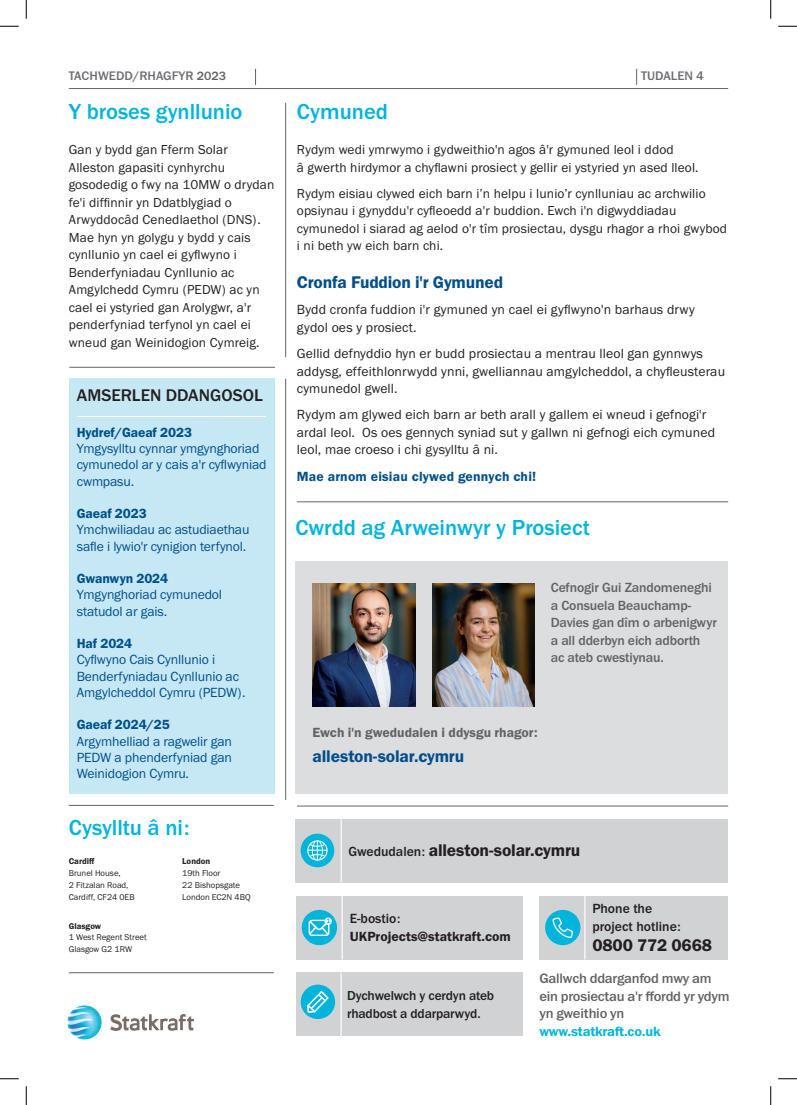
<style>
.page{position:relative;width:797px;height:1105px;background:#fff}
.page>*{position:absolute;margin:0;border:0;box-sizing:border-box;transform-origin:0 0}
.t1{font:500 22.5px "Franklin Gothic URW";color:#00b4db}
.t2{font:17.5px "Franklin Gothic URW Dem";letter-spacing:-.01em;color:#004f8a}
.t3{font:17.5px "Franklin Gothic URW Dem";letter-spacing:-.01em;color:#231f20}
.t4{font:500 17.5px "Franklin Gothic URW";color:#231f20}
.t5{font:13.75px/17.5px "Franklin Gothic URW Boo";letter-spacing:.01em;color:#231f20}
.t6{font:13.75px/16.2px "Franklin Gothic URW Boo";letter-spacing:-.01em;color:#004f8a}
.t7{font:500 13.75px/17.5px "Franklin Gothic URW";letter-spacing:-.01em;color:#636366}
.t8{font:500 13.75px/17.5px "Franklin Gothic ITC";letter-spacing:-.015em;color:#636366}
.t9{font:13.75px "Franklin Gothic URW Dem";letter-spacing:-.01em;color:#004f8a}
.t10{font:13.75px/17.5px "Franklin Gothic URW Dem";color:#231f20}
.t11{font:13.75px "Franklin Gothic URW Dem";letter-spacing:.015em;color:#004f8a}
.t12{font:13.75px "Franklin Gothic URW Dem";color:#636366}
.t13{font:500 13.75px/17.5px "Franklin Gothic URW";color:#231f20}
.t14{font:13.5px/17.5px "Franklin Gothic URW Boo";letter-spacing:.01em;color:#231f20}
.t15{font:500 13.5px/17.5px "Franklin Gothic URW";letter-spacing:-.01em;color:#231f20}
.t16{font:600 13.5px "Franklin Gothic ITC";letter-spacing:-.015em;color:#00b4db}
.t17{font:500 12.5px "Franklin Gothic ITC";color:#6c6d70}
.t18{font:8.75px "Franklin Gothic URW Boo";color:#231f20}
.t19{font:8.75px "Franklin Gothic URW Dem";color:#231f20}
.t20{font:500 6.88px "Franklin Gothic URW";color:#00b4db}
.s1{font-family:"Franklin Gothic URW";color:#636366}
.s2{font-family:"Franklin Gothic URW";font-weight:500;font-size:13.75px}
.s3{font-family:"Franklin Gothic URW";font-weight:500}
</style>
<div class="page">
<hr style="left:69px;top:367px;width:206px;height:1px;background:#636366">
<hr style="left:297px;top:806px;width:431px;height:1px;background:#636366">
<hr style="left:297px;top:501px;width:431px;height:1px;background:#636366">
<hr style="left:285px;top:103px;width:1px;height:254px;background:#636366">
<hr style="left:69px;top:805px;width:205px;height:1px;background:#636366">
<div style="left:69px;top:379px;width:205px;height:415px;background:#c6e8f4"></div>
<hr style="left:77px;top:416px;width:189px;height:1px;background:#fff">
<hr style="left:285px;top:379px;width:1px;height:421px;background:#636366">
<hr style="left:69px;top:88px;width:659px;height:1px;background:#636366">
<svg style="left:636px;top:69px;width:1px;height:16px"></svg>
<svg style="left:255px;top:69px;width:1px;height:16px"></svg>
<div style="left:296px;top:819px;width:432px;height:63px;background:#d1d2d4"></div>
<hr style="left:340px;top:819px;width:2px;height:63px;background:#fff">
<div style="left:300px;top:834px;width:34px;height:33px;background:#00b4db;border-radius:50%"></div>
<svg style="left:307px;top:840px;width:20px;height:21px"></svg>
<svg style="left:110px;top:1014px;width:84px;height:17px"></svg>
<img style="left:67px;top:1005px;width:35px;height:34px;border-radius:17px">
<hr style="left:69px;top:972px;width:205px;height:1px;background:#636366">
<div style="left:296px;top:972px;width:226px;height:64px;background:#d1d2d4"></div>
<div style="left:301px;top:985px;width:34px;height:34px;background:#00b4db;border-radius:50%"></div>
<hr style="left:340px;top:972px;width:2px;height:64px;background:#fff">
<svg style="left:307px;top:991px;width:21px;height:22px"></svg>
<div style="left:539px;top:896px;width:189px;height:63px;background:#d1d2d4"></div>
<hr style="left:584px;top:896px;width:1px;height:63px;background:#fff">
<div style="left:545px;top:910px;width:35px;height:35px;background:#00b4db;border-radius:50%"></div>
<svg style="left:552px;top:917px;width:21px;height:21px"></svg>
<div style="left:295px;top:896px;width:227px;height:63px;background:#d1d2d4"></div>
<hr style="left:341px;top:896px;width:2px;height:63px;background:#fff">
<div style="left:302px;top:910px;width:35px;height:35px;background:#00b4db;border-radius:50%"></div>
<svg style="left:309px;top:920px;width:20px;height:16px"></svg>
<div style="left:324px;top:917px;width:8px;height:8px;background:#fff;border-radius:50%"></div>
<div style="left:295px;top:562px;width:433px;height:232px;background:#dcdddf"></div>
<img style="left:312px;top:583px;width:103px;height:124px">
<img style="left:432px;top:583px;width:103px;height:124px">
<svg style="left:0;top:25px;width:19px;height:2px"></svg>
<svg style="left:778px;top:25px;width:19px;height:2px"></svg>
<svg style="left:0;top:1078px;width:19px;height:1px"></svg>
<svg style="left:778px;top:1078px;width:19px;height:1px"></svg>
<svg style="left:25px;top:0;width:2px;height:19px"></svg>
<svg style="left:25px;top:1086px;width:2px;height:19px"></svg>
<svg style="left:770px;top:0;width:1px;height:19px"></svg>
<svg style="left:770px;top:1086px;width:1px;height:19px"></svg>
<p class="t17" style="left:69px;top:68px;width:159px">TACHWEDD/RHAGFYR <span class="s1">2023</span></p>
<p class="t17" style="left:641px;top:68px;width:64px">TUDALEN 4</p>
<p class="t1" style="left:69px;top:98px;width:175px">Y broses gynllunio</p>
<p class="t14" style="left:69px;top:141px;width:207px">Gan y bydd gan Fferm Solar<br>Alleston gapasiti cynhyrchu gosodedig o fwy na 10MW o drydan fe'i diffinnir yn Ddatblygiad o<br>Arwyddocâd Cenedlaethol (DNS).<br>Mae hyn yn golygu y bydd y cais cynllunio yn cael ei gyflwyno i<br>Benderfyniadau Cynllunio ac<br>Amgylchedd Cymru (PEDW) ac yn cael ei ystyried gan Arolygwr, a'r penderfyniad terfynol yn cael ei wneud gan Weinidogion Cymreig.</p>
<p class="t4" style="left:77px;top:385px;width:187px">AMSERLEN DDANGOSOL</p>
<p class="t9" style="left:77px;top:424px;width:117px">Hydref/Gaeaf 2023</p>
<p class="t6" style="left:77px;top:440px;width:191px">Ymgysylltu cynnar ymgynghoriad cymunedol ar y cais a'r cyflwyniad cwmpasu.</p>
<p class="t9" style="left:77px;top:505px;width:71px">Gaeaf 2023</p>
<p class="t6" style="left:77px;top:521px;width:174px">Ymchwiliadau ac astudiaethau safle i lywio'r cynigion terfynol.</p>
<p class="t9" style="left:77px;top:570px;width:93px">Gwanwyn 2024</p>
<p class="t6" style="left:77px;top:586px;width:147px">Ymgynghoriad cymunedol statudol ar gais.</p>
<p class="t9" style="left:77px;top:635px;width:57px">Haf 2024</p>
<p class="t6" style="left:77px;top:651px;width:170px">Cyflwyno Cais Cynllunio i<br>Benderfyniadau Cynllunio ac<br>Amgylcheddol Cymru (PEDW).</p>
<p class="t9" style="left:77px;top:716px;width:95px">Gaeaf 2024/25</p>
<p class="t6" style="left:77px;top:733px;width:157px;text-align:justify">Argymhelliad a ragwelir gan PEDW a phenderfyniad gan Weinidogion Cymru.</p>
<p class="t1" style="left:69px;top:814px;width:122px">Cysylltu â ni:</p>
<p class="t19" style="left:69px;top:855px;width:27px">Cardiff</p>
<p class="t18" style="left:69px;top:867px;width:53px">Brunel House,</p>
<p class="t18" style="left:69px;top:879px;width:61px">2 Fitzalan Road,</p>
<p class="t18" style="left:69px;top:891px;width:67px">Cardiff, CF24 0EB</p>
<p class="t19" style="left:69px;top:920px;width:34px">Glasgow</p>
<p class="t18" style="left:69px;top:932px;width:79px">1 West Regent Street</p>
<p class="t18" style="left:69px;top:944px;width:65px">Glasgow G2 1RW</p>
<p class="t19" style="left:182px;top:855px;width:30px">London</p>
<p class="t18" style="left:182px;top:867px;width:40px">19th Floor</p>
<p class="t18" style="left:182px;top:879px;width:59px">22 Bishopsgate</p>
<p class="t18" style="left:182px;top:891px;width:70px">London EC2N 4BQ</p>
<p class="t1" style="left:297px;top:98px;width:93px">Cymuned</p>
<p class="t14" style="left:297px;top:141px;width:403px">Rydym wedi ymrwymo i gydweithio'n agos â'r gymuned leol i ddod<br>â gwerth hirdymor a chyflawni prosiect y gellir ei ystyried yn ased lleol.</p>
<p class="t14" style="left:297px;top:184px;width:432px">Rydym eisiau clywed eich barn i’n helpu i lunio’r cynlluniau ac archwilio opsiynau i gynyddu'r cyfleoedd a'r buddion. Ewch i'n digwyddiadau cymunedol i siarad ag aelod o'r tîm prosiectau, dysgu rhagor a rhoi gwybod i ni beth yw eich barn chi.</p>
<p class="t2" style="left:297px;top:271px;width:208px">Cronfa Fuddion i'r Gymuned</p>
<p class="t5" style="left:297px;top:301px;width:399px">Bydd cronfa fuddion i'r gymuned yn cael ei gyflwyno'n barhaus drwy gydol oes y prosiect.</p>
<p class="t5" style="left:297px;top:344px;width:430px">Gellid defnyddio hyn er budd prosiectau a mentrau lleol gan gynnwys addysg, effeithlonrwydd ynni, gwelliannau amgylcheddol, a chyfleusterau cymunedol gwell.</p>
<p class="t5" style="left:297px;top:406px;width:420px">Rydym am glywed eich barn ar beth arall y gallem ei wneud i gefnogi'r ardal leol. Os oes gennych syniad sut y gallwn ni gefnogi eich cymuned leol, mae croeso i chi gysylltu â ni.</p>
<p class="t11" style="left:297px;top:467px;width:241px">Mae arnom eisiau clywed gennych chi!</p>
<p class="t1" style="left:295px;top:513px;width:296px">Cwrdd ag Arweinwyr y Prosiect</p>
<p class="t7" style="left:550px;top:579px;width:168px">Cefnogir Gui Zandomeneghi a Consuela Beauchamp-<br>Davies gan dîm o arbenigwyr a all dderbyn eich adborth ac ateb cwestiynau.</p>
<p class="t12" style="left:312px;top:724px;width:227px">Ewch i'n gwedudalen i ddysgu rhagor:</p>
<p class="t2" style="left:312px;top:746px;width:153px">alleston-solar.cymru</p>
<p class="t3" style="left:348px;top:840px;width:233px"><span class="s2">Gwedudalen:</span> alleston-solar.cymru</p>
<p class="t20" style="left:326px;top:916px;width:6px">1</p>
<p class="t10" style="left:350px;top:910px;width:162px"><span class="s3">E-bostio:<br></span>UKProjects@statkraft.com</p>
<p class="t15" style="left:347px;top:986px;width:149px">Dychwelwch y cerdyn ateb rhadbost a ddarparwyd.</p>
<p class="t13" style="left:592px;top:900px;width:90px">Phone the project hotline:</p>
<p class="t3" style="left:592px;top:934px;width:121px">0800 772 0668</p>
<p class="t8" style="left:539px;top:970px;width:192px">Gallwch ddarganfod mwy am ein prosiectau a'r ffordd yr ydym yn gweithio yn</p>
<p class="t16" style="left:539px;top:1023px;width:123px">www.statkraft.co.uk</p>
</div>
